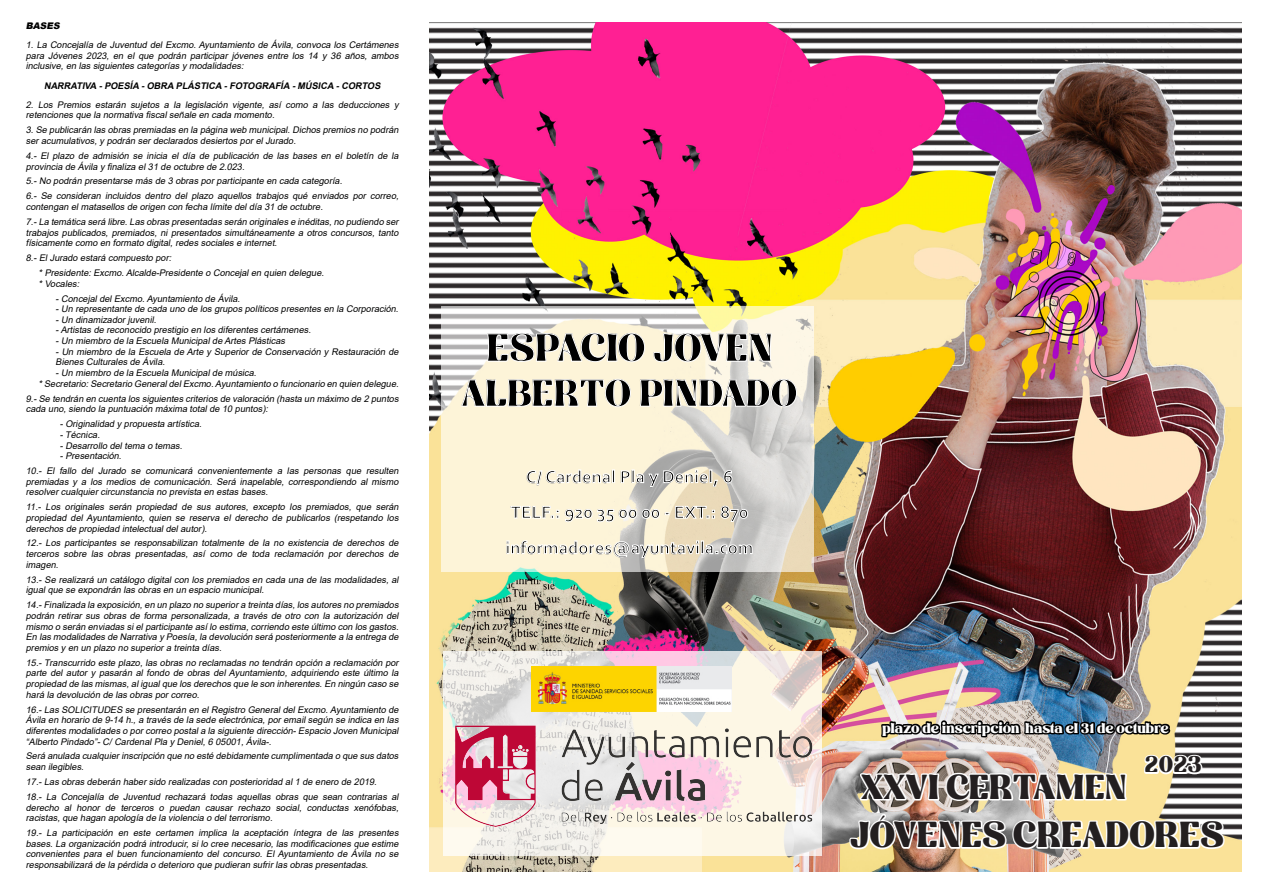
<style>
.page{position:relative;width:1263px;height:893px;background:#fff}
.page>*{position:absolute;margin:0;border:0;box-sizing:border-box;transform-origin:0 0}
.t1{font:39px "Bingo Dilan";letter-spacing:-.025em;color:#000}
.t2{font:37.5px "Bingo Dilan";letter-spacing:-.01em;color:#000}
.t3{font:36px "Bingo Dilan";letter-spacing:-.005em;color:#231f20}
.t4{font:34.5px "Bingo Dilan";color:#231f20}
.t5{font:22.5px "Bingo Dilan";color:#231f20}
.t6{font:700 18px "Corbel";letter-spacing:.01em;color:#000}
.t7{font:13.5px "Bingo Dilan";letter-spacing:-.02em;color:#fff}
.t8{font:italic 9.15px/10.6px "Arial";color:#000100;text-align:justify}
.t9{font:italic 700 9.15px "Arial";color:#000100}
.t10{font:italic 900 9.15px "Arial";color:#000100}
</style>
<div class="page">
<img style="left:429px;top:22px;width:813px;height:850px">
<img style="left:847px;top:694px;width:379px;height:162px">
<svg style="left:441px;top:306px;width:373px;height:265px;background:#ebe5d2"></svg>
<svg style="left:443px;top:651px;width:378px;height:26px;background:#ecdfe0"></svg>
<img style="left:532px;top:666px;width:199px;height:11px">
<img style="left:429px;top:677px;width:410px;height:193px">
<svg style="left:487px;top:332px;width:158px;height:31px"></svg>
<svg style="left:653px;top:332px;width:119px;height:31px"></svg>
<svg style="left:461px;top:378px;width:170px;height:29px"></svg>
<svg style="left:640px;top:378px;width:157px;height:29px"></svg>
<svg style="left:526px;top:469px;width:207px;height:18px"></svg>
<svg style="left:510px;top:506px;width:49px;height:13px"></svg>
<svg style="left:565px;top:509px;width:104px;height:13px"></svg>
<svg style="left:675px;top:506px;width:39px;height:13px"></svg>
<svg style="left:720px;top:505px;width:28px;height:17px"></svg>
<svg style="left:507px;top:540px;width:246px;height:18px"></svg>
<p class="t10" style="left:26px;top:19px;width:38px">BASES</p>
<p class="t8" style="left:26px;top:40px;width:376px">1. La Concejalía de Juventud del Excmo.Ayuntamiento de Ávila, convoca los Certámenes para Jóvenes 2023, en el que podrán participar jóvenes entre los 14 y 36 años, ambos inclusive,en las siguientes categorías y modalidades:</p>
<p class="t9" style="left:44px;top:79px;width:340px">NARRATIVA -POESÍA -OBRA PLÁSTICA -FOTOGRAFÍA -MÚSICA -CORTOS</p>
<p class="t8" style="left:26px;top:99px;width:376px">2. Los Premios estarán sujetos a la legislación vigente, así como a las deducciones y retenciones que la normativa fiscalseñale en cada momento.</p>
<p class="t8" style="left:26px;top:125px;width:376px">3.Se publicarán las obras premiadas en la página web municipal.Dichos premios no podrán seracumulativos,y podrán serdeclarados desiertos porelJurado.</p>
<p class="t8" style="left:26px;top:150px;width:376px">4.- El plazo de admisión se inicia el día de publicación de las bases en el boletín de la provincia de Ávila y finaliza el31 de octubre de 2.023.</p>
<p class="t8" style="left:26px;top:176px;width:320px">5.-No podrán presentarse más de 3 obras porparticipante en cada categoría.</p>
<p class="t8" style="left:26px;top:191px;width:376px">6.- Se consideran incluidos dentro del plazo aquellos trabajos qué enviados por correo, contengan elmatasellos de origen con fecha límite deldía 31 de octubre.</p>
<p class="t8" style="left:26px;top:216px;width:376px">7.-La temática será libre.Las obras presentadas serán originales e inéditas,no pudiendo ser trabajos publicados, premiados, ni presentados simultáneamente a otros concursos, tanto físicamente como en formato digital,redes sociales e internet.</p>
<p class="t8" style="left:26px;top:252px;width:149px">8.-ElJurado estará compuesto por:</p>
<p class="t8" style="left:39px;top:267px;width:289px">*Presidente:Excmo.Alcalde-Presidente o Concejalen quien delegue.</p>
<p class="t8" style="left:39px;top:278px;width:44px">*Vocales:</p>
<p class="t8" style="left:56px;top:293px;width:188px">-ConcejaldelExcmo.Ayuntamiento de Ávila.</p>
<p class="t8" style="left:56px;top:304px;width:346px">-Un representante de cada uno de los grupos políticos presentes en la Corporación.</p>
<p class="t8" style="left:56px;top:314px;width:104px">-Un dinamizadorjuvenil.</p>
<p class="t8" style="left:56px;top:325px;width:259px">-Artistas de reconocido prestigio en los diferentes certámenes.</p>
<p class="t8" style="left:56px;top:336px;width:233px">-Un miembro de la Escuela Municipalde Artes Plásticas</p>
<p class="t8" style="left:56px;top:346px;width:347px">- Un miembro de la Escuela de Arte y Superior de Conservación y Restauración de<br>Bienes Culturales de Ávila.</p>
<p class="t8" style="left:56px;top:367px;width:205px">-Un miembro de la Escuela Municipalde música.</p>
<p class="t8" style="left:39px;top:378px;width:364px">*Secretario:Secretario GeneraldelExcmo.Ayuntamiento o funcionario en quien delegue.</p>
<p class="t8" style="left:26px;top:393px;width:376px">9.-Se tendrán en cuenta los siguientes criterios de valoración (hasta un máximo de 2 puntos cada uno,siendo la puntuación máxima totalde 10 puntos):</p>
<p class="t8" style="left:60px;top:419px;width:146px">-Originalidad y propuesta artística.</p>
<p class="t8" style="left:60px;top:429px;width:44px">-Técnica.</p>
<p class="t8" style="left:60px;top:440px;width:126px">-Desarrollo deltema o temas.</p>
<p class="t8" style="left:60px;top:451px;width:65px">-Presentación.</p>
<p class="t8" style="left:26px;top:465px;width:376px">10.- El fallo del Jurado se comunicará convenientemente a las personas que resulten premiadas y a los medios de comunicación. Será inapelable, correspondiendo al mismo resolvercualquiercircunstancia no prevista en estas bases.</p>
<p class="t8" style="left:26px;top:502px;width:376px">11.- Los originales serán propiedad de sus autores, excepto los premiados, que serán propiedad del Ayuntamiento, quien se reserva el derecho de publicarlos (respetando los derechos de propiedad intelectualdelautor).</p>
<p class="t8" style="left:26px;top:538px;width:376px">12.- Los participantes se responsabilizan totalmente de la no existencia de derechos de terceros sobre las obras presentadas, así como de toda reclamación por derechos de imagen.</p>
<p class="t8" style="left:26px;top:574px;width:376px">13.- Se realizará un catálogo digital con los premiados en cada una de las modalidades, al igualque se expondrán las obras en un espacio municipal.</p>
<p class="t8" style="left:26px;top:600px;width:376px">14.-Finalizada la exposición,en un plazo no superiora treinta días,los autores no premiados podrán retirar sus obras de forma personalizada, a través de otro con la autorización del mismo o serán enviadas sielparticipante asílo estima,corriendo este último con los gastos.<br>En las modalidades de Narrativa y Poesía,la devolución será posteriormente a la entrega de premios y en un plazo no superiora treinta días.</p>
<p class="t8" style="left:26px;top:657px;width:376px">15.-Transcurrido este plazo, las obras no reclamadas no tendrán opción a reclamación por parte del autor y pasarán al fondo de obras del Ayuntamiento, adquiriendo este último la propiedad de las mismas,aligualque los derechos que le son inherentes.En ningún caso se hará la devolución de las obras porcorreo.</p>
<p class="t8" style="left:26px;top:704px;width:376px">16.-Las SOLICITUDES se presentarán en elRegistro GeneraldelExcmo.Ayuntamiento de Ávila en horario de 9-14 h.,a través de la sede electrónica,poremailsegún se indica en las diferentes modalidades o porcorreo postala la siguiente dirección-Espacio Joven Municipal “Alberto Pindado”-C/CardenalPla y Deniel,6 05001,Ávila-.</p>
<p class="t8" style="left:26px;top:751px;width:376px">Será anulada cualquierinscripción que no esté debidamente cumplimentada o que sus datos sean ilegibles.</p>
<p class="t8" style="left:26px;top:776px;width:355px">17.-Las obras deberán habersido realizadas con posterioridad al1 de enero de 2019.</p>
<p class="t8" style="left:26px;top:791px;width:376px">18.- La Concejalía de Juventud rechazará todas aquellas obras que sean contrarias al derecho al honor de terceros o puedan causar rechazo social, conductas xenófobas, racistas,que hagan apología de la violencia o delterrorismo.</p>
<p class="t8" style="left:26px;top:827px;width:376px">19.- La participación en este certamen implica la aceptación íntegra de las presentes bases.La organización podrá introducir,silo cree necesario,las modificaciones que estime convenientes para el buen funcionamiento del concurso. El Ayuntamiento de Ávila no se responsabilizará de la pérdida o deterioro que pudieran sufrirlas obras presentadas.</p>
<p class="t1" style="left:486px;top:323px;width:288px">ESPACIO JOVEN</p>
<p class="t2" style="left:461px;top:369px;width:338px">ALBERTO PINDADO</p>
<p class="t6" style="left:526px;top:465px;width:208px">C/ Cardenal Pla y Deniel, 6</p>
<p class="t6" style="left:511px;top:501px;width:239px">TELF.: 920 35 00 00 - EXT.: 870</p>
<p class="t6" style="left:506px;top:536px;width:249px">informadores@ayuntavila.com</p>
<p class="t7" style="left:882px;top:720px;width:288px">plazo de inscripción hasta el 31 de octubre</p>
<p class="t4" style="left:861px;top:765px;width:268px">XXVI CERTAMEN</p>
<p class="t3" style="left:850px;top:812px;width:375px">JÓVENES CREADORES</p>
<p class="t5" style="left:1144px;top:750px;width:59px">2023</p>
</div>
